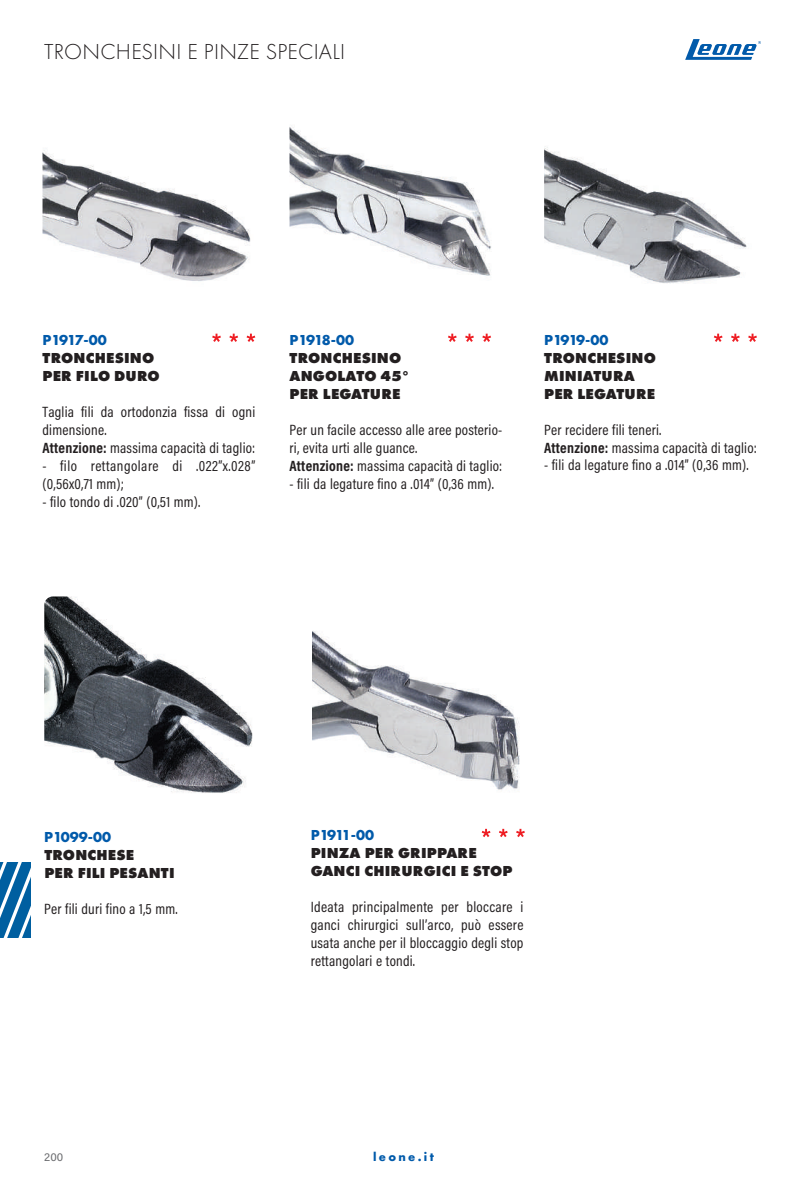
<style>
.page{position:relative;width:808px;height:1191px;background:#fff}
.page>*{position:absolute;margin:0;border:0;box-sizing:border-box;transform-origin:0 0}
.t1{font:300 22.5px "Futura PT";letter-spacing:.01em;color:#231f20}
.t2{font:15px/18px "Acumin Pro Cond";letter-spacing:.015em;color:#231f20}
.t3{font:800 15px/18px "Futura PT";letter-spacing:.01em;color:#231f20}
.t4{font:15px/18px "Acumin Pro Cond";letter-spacing:.035em;color:#231f20}
.t5{font:700 15px "Futura PT";letter-spacing:-.06em;color:#015aaa}
.t6{font:700 12.75px "Futura PT";letter-spacing:.18em;color:#015aaa}
.t7{font:11.55px "Acumin Pro";color:#6c6d70}
.s1{font-weight:700}
</style>
<div class="page">
<svg style="left:0;top:862px;width:31px;height:75px"></svg>
<svg style="left:685px;top:39px;width:76px;height:21px"></svg>
<img style="left:43px;top:150px;width:208px;height:131px">
<img style="left:289px;top:127px;width:202px;height:149px">
<img style="left:544px;top:146px;width:203px;height:138px">
<svg style="left:212px;top:334px;width:43px;height:8px"></svg>
<svg style="left:448px;top:334px;width:43px;height:8px"></svg>
<svg style="left:714px;top:334px;width:43px;height:8px"></svg>
<img style="left:44px;top:596px;width:209px;height:197px">
<img style="left:312px;top:631px;width:208px;height:159px">
<svg style="left:482px;top:829px;width:43px;height:8px"></svg>
<h1 class="t1" style="left:44px;top:39px;width:302px">TRONCHESINI E PINZE SPECIALI</h1>
<p class="t5" style="left:43px;top:330px;width:66px">P1917-00</p>
<p class="t3" style="left:43px;top:349px;width:119px">TRONCHESINO<br>PER FILO DURO</p>
<p class="t2" style="left:43px;top:403px;width:214px">Taglia fili da ortodonzia fissa di ogni dimensione.<br><span class="s1">Attenzione:</span> massima capacità di taglio:</p>
<p class="t4" style="left:43px;top:457px;width:214px">- filo rettangolare di .022”x.028” (0,56x0,71 mm);</p>
<p class="t2" style="left:43px;top:493px;width:159px">- filo tondo di .020” (0,51 mm).</p>
<p class="t5" style="left:289px;top:330px;width:66px">P1918-00</p>
<p class="t3" style="left:290px;top:349px;width:121px">TRONCHESINO<br>ANGOLATO 45°<br>PER LEGATURE</p>
<p class="t2" style="left:289px;top:421px;width:214px">Per un facile accesso alle aree posterio&shy;ri, evita urti alle guance.<br><span class="s1">Attenzione:</span> massima capacità di taglio:</p>
<p class="t2" style="left:289px;top:475px;width:206px">- fili da legature fino a .014” (0,36 mm).</p>
<p class="t5" style="left:544px;top:330px;width:66px">P1919-00</p>
<p class="t3" style="left:544px;top:349px;width:113px">TRONCHESINO<br>MINIATURA<br>PER LEGATURE</p>
<p class="t2" style="left:544px;top:421px;width:214px">Per recidere fili teneri.<br><span class="s1">Attenzione:</span> massima capacità di taglio:</p>
<p class="t2" style="left:544px;top:456px;width:206px">- fili da legature fino a .014” (0,36 mm).</p>
<p class="t5" style="left:44px;top:827px;width:68px">P1099-00</p>
<p class="t3" style="left:44px;top:846px;width:132px">TRONCHESE<br>PER FILI PESANTI</p>
<p class="t2" style="left:44px;top:899px;width:135px">Per fili duri fino a 1,5 mm.</p>
<p class="t5" style="left:311px;top:825px;width:65px">P1911-00</p>
<p class="t3" style="left:311px;top:844px;width:203px">PINZA PER GRIPPARE<br>GANCI CHIRURGICI E STOP</p>
<p class="t2" style="left:311px;top:898px;width:214px;text-align:justify">Ideata principalmente per bloccare i ganci chirurgici sull’arco, può essere usata anche per il bloccaggio degli stop rettangolari e tondi.</p>
<p class="t7" style="left:44px;top:1149px;width:20px">200</p>
<p class="t6" style="left:373px;top:1148px;width:62px">leone.it</p>
</div>
